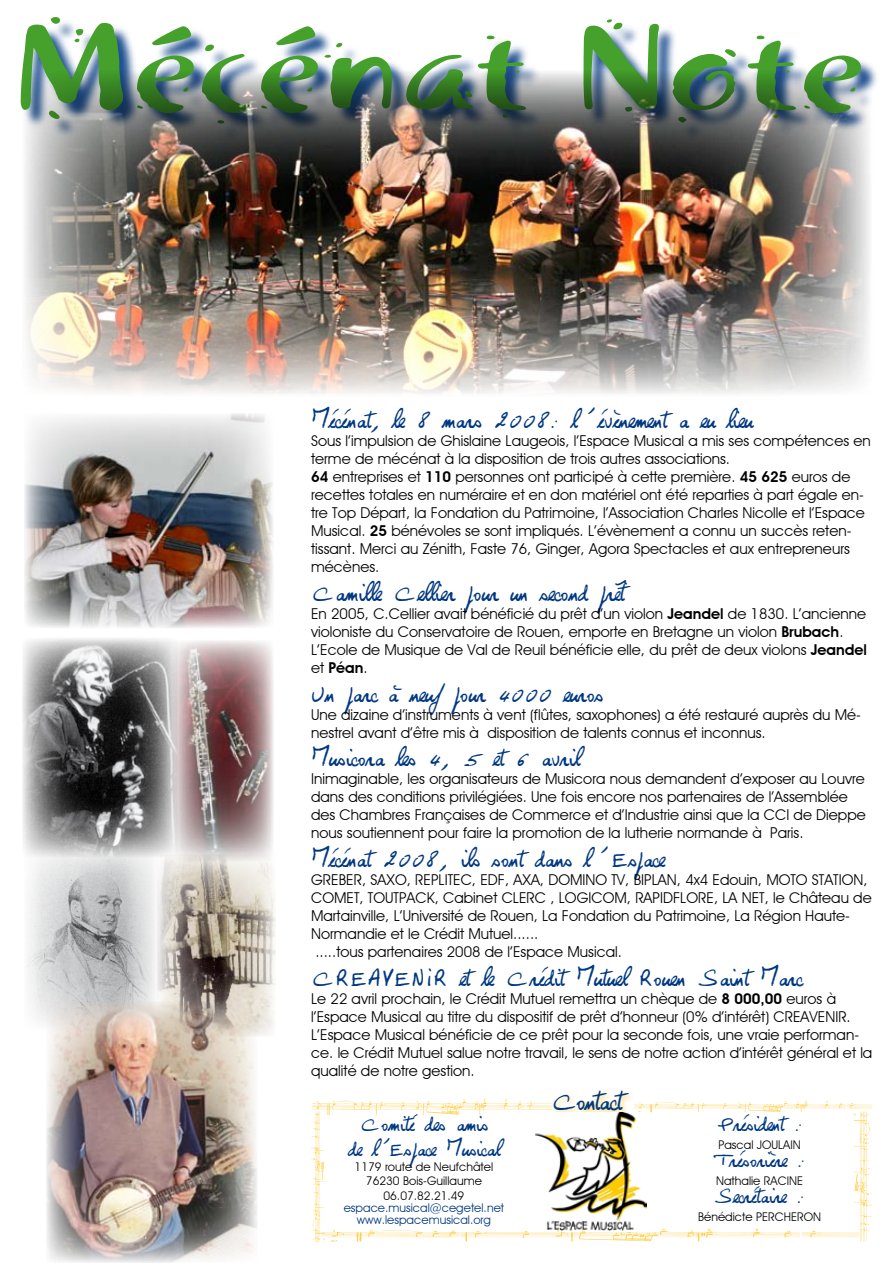
<style>
.page{position:relative;width:893px;height:1263px;background:#fff}
.page>*{position:absolute;margin:0;border:0;box-sizing:border-box;transform-origin:0 0}
.t1{font:27px "Georges";letter-spacing:-.03em;color:#003882}
.t2{font:24px "Georges";color:#003882}
.t3{font:21px/25.2px "Georges";color:#003882;text-align:center}
.t4{font:15px/18px "Advantage";color:#000}
.t5{font:12px/14.4px "Advantage";color:#000;text-align:center}
.t6{font:12px/12px "Advantage";color:#003882;text-align:center}
.s1{font-weight:600}
</style>
<div class="page">
<svg style="left:21px;top:17px;width:840px;height:91px"></svg>
<img style="left:22px;top:71px;width:850px;height:323px">
<div style="left:551px;top:1088px;width:84px;height:29px;background:#fecf4c;opacity:.82"></div>
<svg style="left:311px;top:1099px;width:561px;height:143px"></svg>
<img style="left:24px;top:413px;width:249px;height:215px">
<img style="left:22px;top:638px;width:151px;height:216px">
<img style="left:159px;top:854px;width:117px;height:181px">
<img style="left:24px;top:846px;width:135px;height:176px">
<img style="left:173px;top:641px;width:101px;height:220px">
<img style="left:46px;top:1001px;width:212px;height:262px">
<h2 class="t2" style="left:311px;top:406px;width:443px">Mécénat, le 8 mars 2008: l’évènement a eu lieu</h2>
<p class="t4" style="left:311px;top:431px;width:561px">Sous l’impulsion de Ghislaine Laugeois, l’Espace Musical a mis ses compétences en terme de mécénat à la disposition de trois autres associations.<br><span class="s1">64</span> entreprises et <span class="s1">110</span> personnes ont participé à cette première. <span class="s1">45 625</span> euros de recettes totales en numéraire et en don matériel ont été reparties à part égale en&shy;tre Top Départ, la Fondation du Patrimoine, l’Association Charles Nicolle et l’Espace Musical. <span class="s1">25</span> bénévoles se sont impliqués. L’évènement a connu un succès reten&shy;tissant. Merci au Zénith, Faste 76, Ginger, Agora Spectacles et aux entrepreneurs mécènes.</p>
<h2 class="t2" style="left:311px;top:578px;width:314px">Camille Cellier pour un second prêt</h2>
<p class="t4" style="left:311px;top:604px;width:557px">En 2005, C.Cellier avait bénéficié du prêt d’un violon <span class="s1">Jeandel</span> de 1830. L’ancienne violoniste du Conservatoire de Rouen, emporte en Bretagne un violon <span class="s1">Brubach</span>.<br>L’Ecole de Musique de Val de Reuil bénéficie elle, du prêt de deux violons <span class="s1">Jeandel </span>et <span class="s1">Péan</span>.</p>
<h2 class="t2" style="left:311px;top:679px;width:293px">Un parc à neuf pour 4000 euros</h2>
<p class="t4" style="left:311px;top:705px;width:551px">Une dizaine d’instruments à vent (flûtes, saxophones) a été restauré auprès du Mé&shy;nestrel avant d’être mis à disposition de talents connus et inconnus.</p>
<h2 class="t2" style="left:311px;top:744px;width:270px">Musicora les 4, 5 et 6 avril</h2>
<p class="t4" style="left:311px;top:770px;width:556px">Inimaginable, les organisateurs de Musicora nous demandent d’exposer au Louvre dans des conditions privilégiées. Une fois encore nos partenaires de l’Assemblée des Chambres Françaises de Commerce et d’Industrie ainsi que la CCI de Dieppe nous soutiennent pour faire la promotion de la lutherie normande à Paris.</p>
<h2 class="t2" style="left:311px;top:845px;width:355px">Mécénat 2008, ils sont dans l’Espace</h2>
<p class="t4" style="left:311px;top:871px;width:562px">GREBER, SAXO, REPLITEC, EDF, AXA, DOMINO TV, BIPLAN, 4x4 Edouin, MOTO STATION, COMET, TOUTPACK, Cabinet CLERC , LOGICOM, RAPIDFLORE, LA NET, le Château de Martainville, L’Université de Rouen, La Fondation du Patrimoine, La Région Haute-Normandie et le Crédit Mutuel......<br>.....tous partenaires 2008 de l’Espace Musical.</p>
<h2 class="t2" style="left:311px;top:964px;width:492px">CREAVENIR et le Crédit Mutuel Rouen Saint Marc</h2>
<p class="t4" style="left:311px;top:989px;width:563px">Le 22 avril prochain, le Crédit Mutuel remettra un chèque de <span class="s1">8 000,00</span> euros à l’Espace Musical au titre du dispositif de prêt d’honneur (0% d’intérêt) CREAVENIR.<br>L’Espace Musical bénéficie de ce prêt pour la seconde fois, une vraie performan&shy;ce. le Crédit Mutuel salue notre travail, le sens de notre action d’intérêt général et la qualité de notre gestion.</p>
<h3 class="t3" style="left:348px;top:1111px;width:154px">Comité des amis<br>de l’Espace Musical</h3>
<p class="t5" style="left:355px;top:1159px;width:140px">1179 route de Neufchâtel<br>76230 Bois-Guillaume<br>06.07.82.21.49</p>
<p class="t6" style="left:344px;top:1201px;width:162px">espace.musical@cegetel.net www.lespacemusical.org</p>
<h1 class="t1" style="left:551px;top:1085px;width:72px">Contact</h1>
<h3 class="t3" style="left:716px;top:1111px;width:88px">Président :</h3>
<p class="t5" style="left:718px;top:1138px;width:84px">Pascal JOULAIN</p>
<h3 class="t3" style="left:714px;top:1147px;width:93px">Trésorière :</h3>
<p class="t5" style="left:716px;top:1174px;width:88px">Nathalie RACINE</p>
<h3 class="t3" style="left:714px;top:1183px;width:92px">Secrétaire :</h3>
<p class="t5" style="left:698px;top:1210px;width:125px">Bénédicte PERCHERON</p>
</div>
